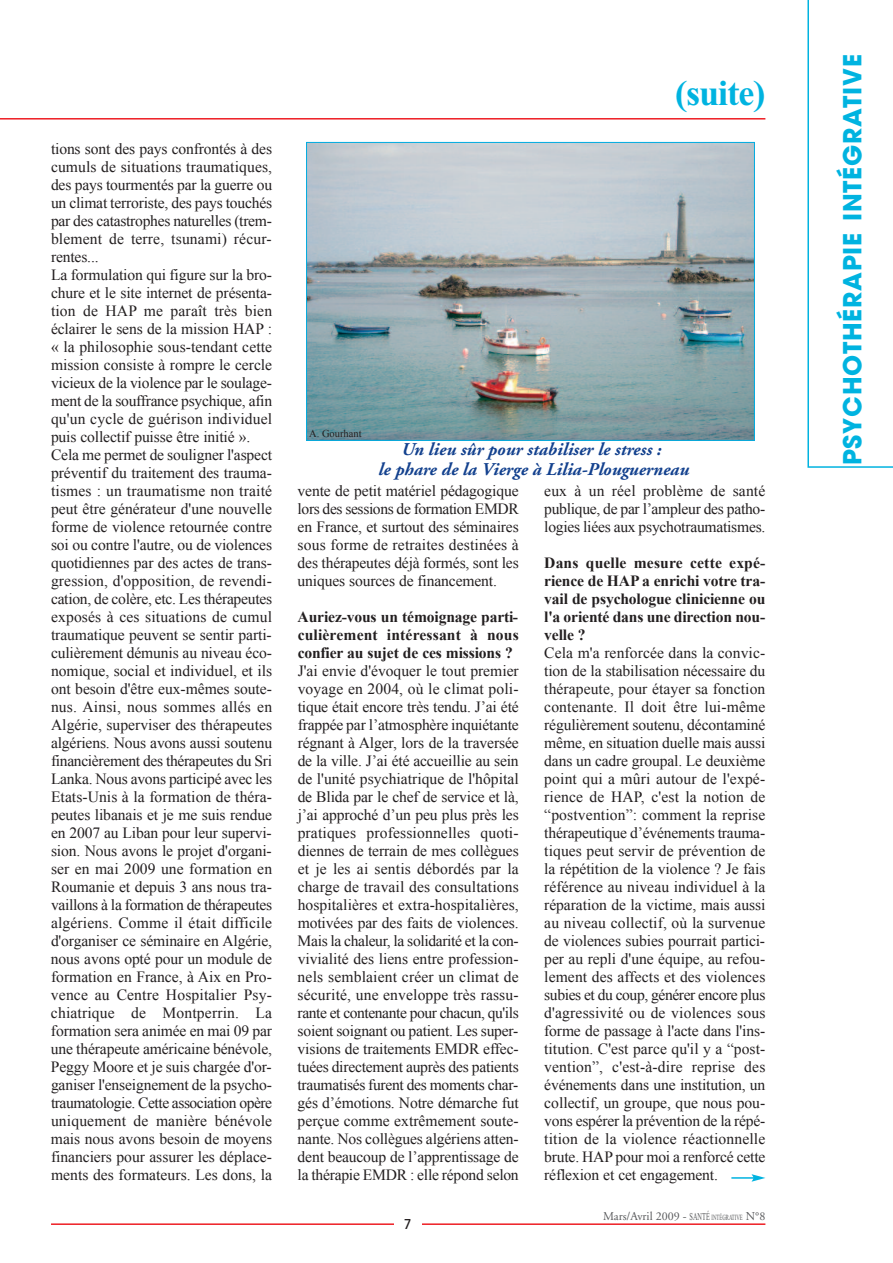
<style>
.page{position:relative;width:893px;height:1263px;background:#fff}
.page>*{position:absolute;margin:0;border:0;box-sizing:border-box;transform-origin:0 0}
.t1{font:700 36px "Times New Roman";letter-spacing:-.025em;color:#00b3e0}
.t2{font:700 24.75px "Avant Garde";letter-spacing:.03em;color:#00b3e0}
.t3{font:italic 700 18px/19.5px "Adobe Garamond";color:#13418e;text-align:center}
.t4{font:15.6px/18px "Times New Roman";letter-spacing:-.01em;color:#231f20;text-align:justify}
.t5{font:700 15.6px/18px "Times New Roman";letter-spacing:-.01em;color:#231f20;text-align:justify}
.t6{font:500 13.5px "Avant Garde";color:#231f20}
.t7{font:12px "Adobe Garamond";color:#57585a}
.t8{font:10.5px "Times New Roman";color:#231f20}
.s1{font-family:"Times New Roman";font-size:10.5px}
.s2{font-family:"Times New Roman";font-size:7.8px}
</style>
<div class="page">
<svg style="left:807px;top:0;width:86px;height:468px"></svg>
<hr style="left:0;top:118px;width:765px;height:2px;background:#ee1d23">
<hr style="left:51px;top:1223px;width:714px;height:2px;background:#ee1d23">
<div style="left:394px;top:1214px;width:28px;height:20px;background:#fff"></div>
<img style="left:308px;top:144px;width:445px;height:295px">
<div style="left:306px;top:142px;width:449px;height:299px;border:1px solid #00ace1"></div>
<hr style="left:731px;top:1177px;width:23px;height:2px;background:#00b3e0">
<svg style="left:751px;top:1174px;width:14px;height:8px"></svg>
<p class="t4" style="left:51px;top:140px;width:223px;text-align:left">tions sont des pays confrontés à des cumuls de situations traumatiques, des pays tourmentés par la guerre ou un climat terroriste, des pays touchés par des catastrophes naturelles (trem&shy;blement de terre, tsunami) récur&shy;rentes...<br>La formulation qui figure sur la bro&shy;chure et le site internet de présenta&shy;tion de HAP me paraît très bien éclairer le sens de la mission HAP : « la philosophie sous-tendant cette mission consiste à rompre le cercle vicieux de la violence par le soulage&shy;ment de la souffrance psychique, afin qu'un cycle de guérison individuel puis collectif puisse être initié ».<br>Cela me permet de souligner l'aspect préventif du traitement des trauma&shy;tismes : un traumatisme non traité peut être générateur d'une nouvelle forme de violence retournée contre soi ou contre l'autre, ou de violences quotidiennes par des actes de trans&shy;gression, d'opposition, de revendi&shy;cation, de colère, etc. Les thérapeutes exposés à ces situations de cumul traumatique peuvent se sentir parti&shy;culièrement démunis au niveau éco&shy;nomique, social et individuel, et ils ont besoin d'être eux-mêmes soute&shy;nus. Ainsi, nous sommes allés en Algérie, superviser des thérapeutes algériens. Nous avons aussi soutenu financièrement des thérapeutes du Sri Lanka. Nous avons participé avec les Etats-Unis à la formation de théra&shy;peutes libanais et je me suis rendue en 2007 au Liban pour leur supervi&shy;sion. Nous avons le projet d'organi&shy;ser en mai 2009 une formation en Roumanie et depuis 3 ans nous tra&shy;vaillons à la formation de thérapeutes algériens. Comme il était difficile d'organiser ce séminaire en Algérie, nous avons opté pour un module de formation en France, à Aix en Pro&shy;vence au Centre Hospitalier Psy&shy;chiatrique de Montperrin. La formation sera animée en mai 09 par une thérapeute américaine bénévole, Peggy Moore et je suis chargée d'or&shy;ganiser l'enseignement de la psycho&shy;traumatologie. Cette association opère uniquement de manière bénévole mais nous avons besoin de moyens financiers pour assurer les déplace&shy;ments des formateurs. Les dons, la</p>
<h1 class="t1" style="left:675px;top:81px;width:92px">(suite)</h1>
<p class="t8" style="left:309px;top:427px;width:54px">A. Gourhant</p>
<p class="t3" style="left:379px;top:441px;width:312px">Un lieu sûr pour stabiliser le stress :<br>le phare de la Vierge à Lilia-Plouguerneau</p>
<p class="t4" style="left:298px;top:482px;width:223px">vente de petit matériel pédagogique lors des sessions de formation EMDR en France, et surtout des séminaires sous forme de retraites destinées à des thérapeutes déjà formés, sont les uniques sources de financement.</p>
<p class="t5" style="left:298px;top:608px;width:223px">Auriez-vous un témoignage parti&shy;culièrement intéressant à nous confier au sujet de ces missions ?</p>
<p class="t4" style="left:298px;top:662px;width:223px">J'ai envie d'évoquer le tout premier voyage en 2004, où le climat poli&shy;tique était encore très tendu. J’ai été frappée par l’atmosphère inquiétante régnant à Alger, lors de la traversée de la ville. J’ai été accueillie au sein de l'unité psychiatrique de l'hôpital de Blida par le chef de service et là, j’ai approché d’un peu plus près les pratiques professionnelles quoti&shy;diennes de terrain de mes collègues et je les ai sentis débordés par la charge de travail des consultations hospitalières et extra-hospitalières, motivées par des faits de violences.<br>Mais la chaleur, la solidarité et la con&shy;vivialité des liens entre profession&shy;nels semblaient créer un climat de sécurité, une enveloppe très rassu&shy;rante et contenante pour chacun, qu'ils soient soignant ou patient. Les super&shy;visions de traitements EMDR effec&shy;tuées directement auprès des patients traumatisés furent des moments char&shy;gés d’émotions. Notre démarche fut perçue comme extrêmement soute&shy;nante. Nos collègues algériens atten&shy;dent beaucoup de l’apprentissage de la thérapie EMDR : elle répond selon</p>
<p class="t6" style="left:404px;top:1219px;width:9px">7</p>
<p class="t4" style="left:544px;top:482px;width:223px">eux à un réel problème de santé publique, de par l’ampleur des patho&shy;logies liées aux psychotraumatismes.</p>
<p class="t5" style="left:544px;top:554px;width:223px">Dans quelle mesure cette expé&shy;rience de HAP a enrichi votre tra&shy;vail de psychologue clinicienne ou l'a orienté dans une direction nou&shy;velle ?</p>
<p class="t4" style="left:544px;top:644px;width:223px">Cela m'a renforcée dans la convic&shy;tion de la stabilisation nécessaire du thérapeute, pour étayer sa fonction contenante. Il doit être lui-même régulièrement soutenu, décontaminé même, en situation duelle mais aussi dans un cadre groupal. Le deuxième point qui a mûri autour de l'expé&shy;rience de HAP, c'est la notion de “postvention”: comment la reprise thérapeutique d’événements trauma&shy;tiques peut servir de prévention de la répétition de la violence ? Je fais référence au niveau individuel à la réparation de la victime, mais aussi au niveau collectif, où la survenue de violences subies pourrait partici&shy;per au repli d'une équipe, au refou&shy;lement des affects et des violences subies et du coup, générer encore plus d'agressivité ou de violences sous forme de passage à l'acte dans l'ins&shy;titution. C'est parce qu'il y a “post&shy;vention”, c'est-à-dire reprise des événements dans une institution, un collectif, un groupe, que nous pou&shy;vons espérer la prévention de la répé&shy;tition de la violence réactionnelle brute. HAP pour moi a renforcé cette réflexion et cet engagement.</p>
<p class="t7" style="left:603px;top:1211px;width:164px">Mars/Avril 2009 - <span class="s1">SANTÉ</span> <span class="s2">INTÉGRATIVE</span> N°8</p>
<h2 class="t2" style="left:843px;top:465px;width:413px;rotate:-90deg">PSYCHOTHÉRAPIE INTÉGRATIVE</h2>
</div>
